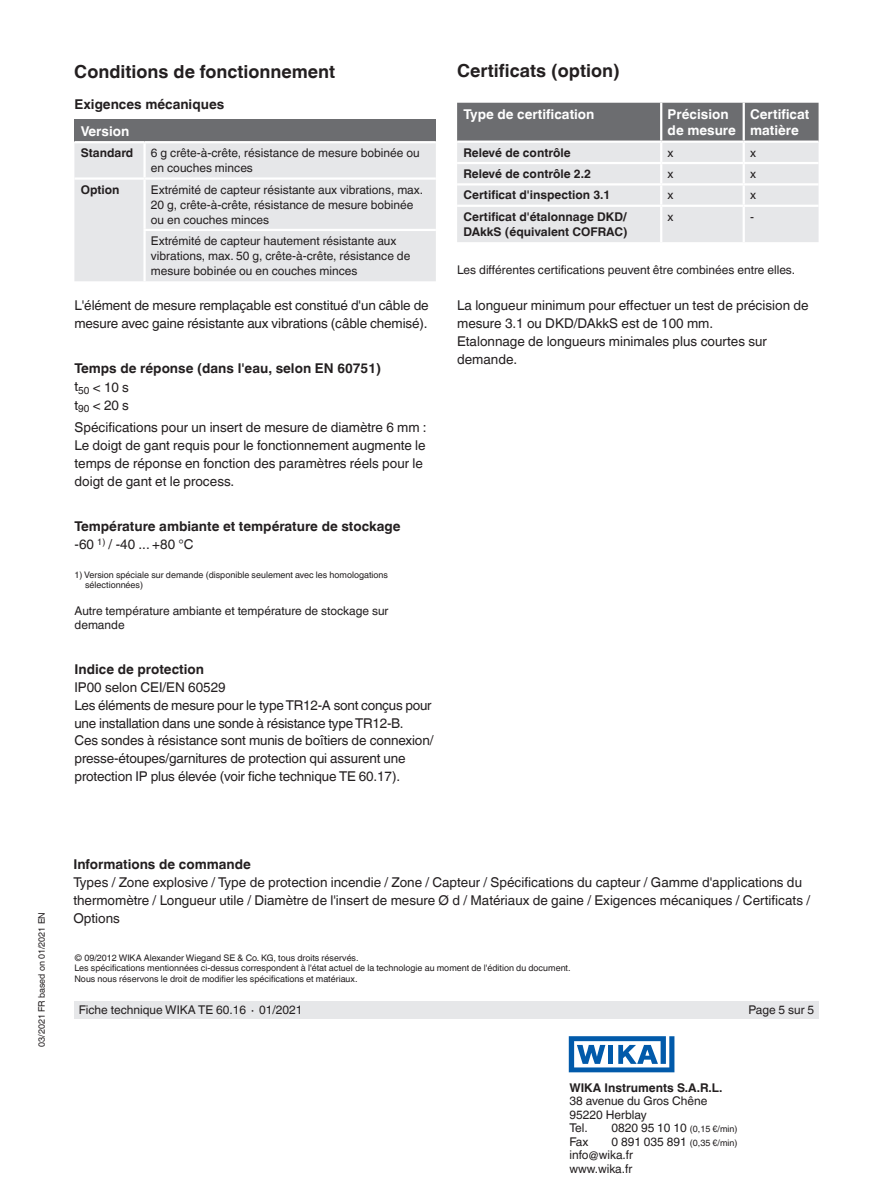
<style>
.page{position:relative;width:893px;height:1188px;background:#fff}
.page>*{position:absolute;margin:0;border:0;box-sizing:border-box;transform-origin:0 0}
.t1{font:700 18px "Helvetica World";color:#231f20}
.t2{font:13.5px/18px "Helvetica World";color:#231f20}
.t3{font:700 13.5px/18px "Helvetica World";color:#231f20}
.t4{font:700 13.5px/16.5px "Helvetica World";color:#fff}
.t5{font:12px/15px "Helvetica World";color:#231f20}
.t6{font:700 12px/15px "Helvetica World";color:#231f20}
.t7{font:9px/10.5px "Helvetica World";color:#231f20}
.s1{font-weight:400}
.s2{font-size:12px}
</style>
<div class="page">
<div style="left:74px;top:1001px;width:745px;height:17px;background:#e6e7e9"></div>
<svg style="left:569px;top:1036px;width:105px;height:36px"></svg>
<div style="left:74px;top:120px;width:362px;height:22px;background:#6c6d70"></div>
<div style="left:74px;top:143px;width:362px;height:138px;background:#e6e7e9"></div>
<hr style="left:143px;top:143px;width:3px;height:34px;background:#fff">
<hr style="left:145px;top:177px;width:291px;height:3px;background:#fff">
<hr style="left:143px;top:229px;width:293px;height:2px;background:#fff">
<hr style="left:74px;top:141px;width:71px;height:2px;background:#fff">
<hr style="left:145px;top:141px;width:291px;height:2px;background:#fff">
<hr style="left:74px;top:177px;width:71px;height:3px;background:#fff">
<hr style="left:143px;top:180px;width:3px;height:49px;background:#fff">
<hr style="left:143px;top:231px;width:3px;height:50px;background:#fff">
<svg style="left:457px;top:103px;width:362px;height:139px;background:#c5c6c8"></svg>
<hr style="left:457px;top:205px;width:204px;height:2px;background:#fff">
<hr style="left:661px;top:205px;width:83px;height:2px;background:#fff">
<hr style="left:660px;top:207px;width:2px;height:35px;background:#fff">
<hr style="left:744px;top:205px;width:75px;height:2px;background:#fff">
<hr style="left:743px;top:207px;width:2px;height:35px;background:#fff">
<hr style="left:457px;top:141px;width:204px;height:2px;background:#fff">
<hr style="left:661px;top:141px;width:83px;height:2px;background:#fff">
<hr style="left:744px;top:141px;width:75px;height:2px;background:#fff">
<h1 class="t1" style="left:74px;top:61px;width:262px">Conditions de fonctionnement</h1>
<p class="t3" style="left:75px;top:96px;width:151px">Exigences mécaniques</p>
<p class="t4" style="left:81px;top:123px;width:50px">Version</p>
<p class="t6" style="left:81px;top:146px;width:54px">Standard</p>
<p class="t5" style="left:151px;top:146px;width:270px">6 g crête-à-crête, résistance de mesure bobinée ou en couches minces</p>
<p class="t6" style="left:81px;top:182px;width:40px">Option</p>
<p class="t5" style="left:151px;top:182px;width:274px">Extrémité de capteur résistante aux vibrations, max.<br>20 g, crête-à-crête, résistance de mesure bobinée ou en couches minces</p>
<p class="t5" style="left:151px;top:233px;width:261px">Extrémité de capteur hautement résistante aux vibrations, max. 50 g, crête-à-crête, résistance de mesure bobinée ou en couches minces</p>
<p class="t2" style="left:75px;top:297px;width:356px">L'élément de mesure remplaçable est constitué d'un câble de mesure avec gaine résistante aux vibrations (câble chemisé).</p>
<p class="t3" style="left:75px;top:360px;width:308px">Temps de réponse (dans l'eau, selon EN 60751) <span class="s1">t</span><sub>50</sub> <span class="s1">&lt; 10 s<br>t</span><sub>90</sub> <span class="s1">&lt; 20 s</span></p>
<p class="t2" style="left:75px;top:418px;width:354px">Spécifications pour un insert de mesure de diamètre 6 mm :<br>Le doigt de gant requis pour le fonctionnement augmente le temps de réponse en fonction des paramètres réels pour le doigt de gant et le process.</p>
<p class="t3" style="left:75px;top:517px;width:327px">Température ambiante et température de stockage <span class="s1">-60</span> <sup>1)</sup> <span class="s1">/ -40 ... +80 °C</span></p>
<p class="t7" style="left:85px;top:569px;width:304px;text-indent:-11px">1) Version spéciale sur demande (disponible seulement avec les homologations sélectionnées)</p>
<p class="t5" style="left:75px;top:604px;width:315px;line-height:13.5px">Autre température ambiante et température de stockage sur demande</p>
<p class="t3" style="left:75px;top:660px;width:131px">Indice de protection</p>
<p class="t2" style="left:75px;top:678px;width:360px">IP00 selon CEI/EN 60529<br>Les éléments de mesure pour le type TR12-A sont conçus pour une installation dans une sonde à résistance type TR12-B.<br>Ces sondes à résistance sont munis de boîtiers de connexion/ presse-étoupes/garnitures de protection qui assurent une protection IP plus élevée (voir fiche technique TE 60.17).</p>
<h1 class="t1" style="left:457px;top:61px;width:164px">Certificats (option)</h1>
<p class="t4" style="left:463px;top:106px;width:132px">Type de certification</p>
<p class="t4" style="left:668px;top:106px;width:70px">Précision de mesure</p>
<p class="t4" style="left:750px;top:106px;width:61px">Certificat matière</p>
<p class="t6" style="left:463px;top:145px;width:109px">Relevé de contrôle</p>
<p class="t5" style="left:668px;top:145px;width:7px">x</p>
<p class="t5" style="left:750px;top:145px;width:7px">x</p>
<p class="t6" style="left:463px;top:166px;width:129px">Relevé de contrôle 2.2</p>
<p class="t5" style="left:668px;top:166px;width:7px">x</p>
<p class="t5" style="left:750px;top:166px;width:7px">x</p>
<p class="t6" style="left:463px;top:188px;width:149px">Certificat d'inspection 3.1</p>
<p class="t5" style="left:668px;top:188px;width:7px">x</p>
<p class="t5" style="left:750px;top:188px;width:7px">x</p>
<p class="t6" style="left:463px;top:209px;width:165px">Certificat d'étalonnage DKD/<br>DAkkS (équivalent COFRAC)</p>
<p class="t5" style="left:668px;top:209px;width:7px">x</p>
<p class="t5" style="left:750px;top:209px;width:5px">-</p>
<p class="t5" style="left:457px;top:262px;width:339px">Les différentes certifications peuvent être combinées entre elles.</p>
<p class="t2" style="left:457px;top:296px;width:353px">La longueur minimum pour effectuer un test de précision de mesure 3.1 ou DKD/DAkkS est de 100 mm.<br>Etalonnage de longueurs minimales plus courtes sur demande.</p>
<p class="t7" style="left:36px;top:1047px;width:136px;rotate:-90deg">03/2021 FR based on 01/2021 EN</p>
<p class="t3" style="left:73px;top:855px;width:179px">Informations de commande</p>
<p class="t2" style="left:73px;top:873px;width:738px">Types / Zone explosive / Type de protection incendie / Zone / Capteur / Spécifications du capteur / Gamme d'applications du thermomètre / Longueur utile / Diamètre de l'insert de mesure Ø d / Matériaux de gaine / Exigences mécaniques / Certificats /<br>Options</p>
<p class="t7" style="left:74px;top:953px;width:498px">© 09/2012 WIKA Alexander Wiegand SE &amp; Co. KG, tous droits réservés.<br>Les spécifications mentionnées ci-dessus correspondent à l'état actuel de la technologie au moment de l'édition du document.<br>Nous nous réservons le droit de modifier les spécifications et matériaux.</p>
<p class="t5" style="left:79px;top:1002px;width:225px">Fiche technique WIKA TE 60.16 ∙ 01/2021</p>
<p class="t5" style="left:748px;top:1002px;width:67px">Page 5 sur 5</p>
<p class="t6" style="left:569px;top:1080px;width:154px">WIKA Instruments S.A.R.L.</p>
<p class="t5" style="left:569px;top:1094px;width:139px;line-height:13.5px">38 avenue du Gros Chêne<br>95220 Herblay<br>Tel.</p>
<p class="t7" style="left:611px;top:1124px;width:128px"><span class="s2">0820 95 10 10</span> (0,15 €/min)</p>
<p class="t5" style="left:569px;top:1134px;width:21px">Fax</p>
<p class="t7" style="left:611px;top:1137px;width:128px"><span class="s2">0 891 035 891</span> (0,35 €/min)</p>
<p class="t5" style="left:569px;top:1148px;width:65px;line-height:13.5px">info@wika.fr www.wika.fr</p>
</div>
